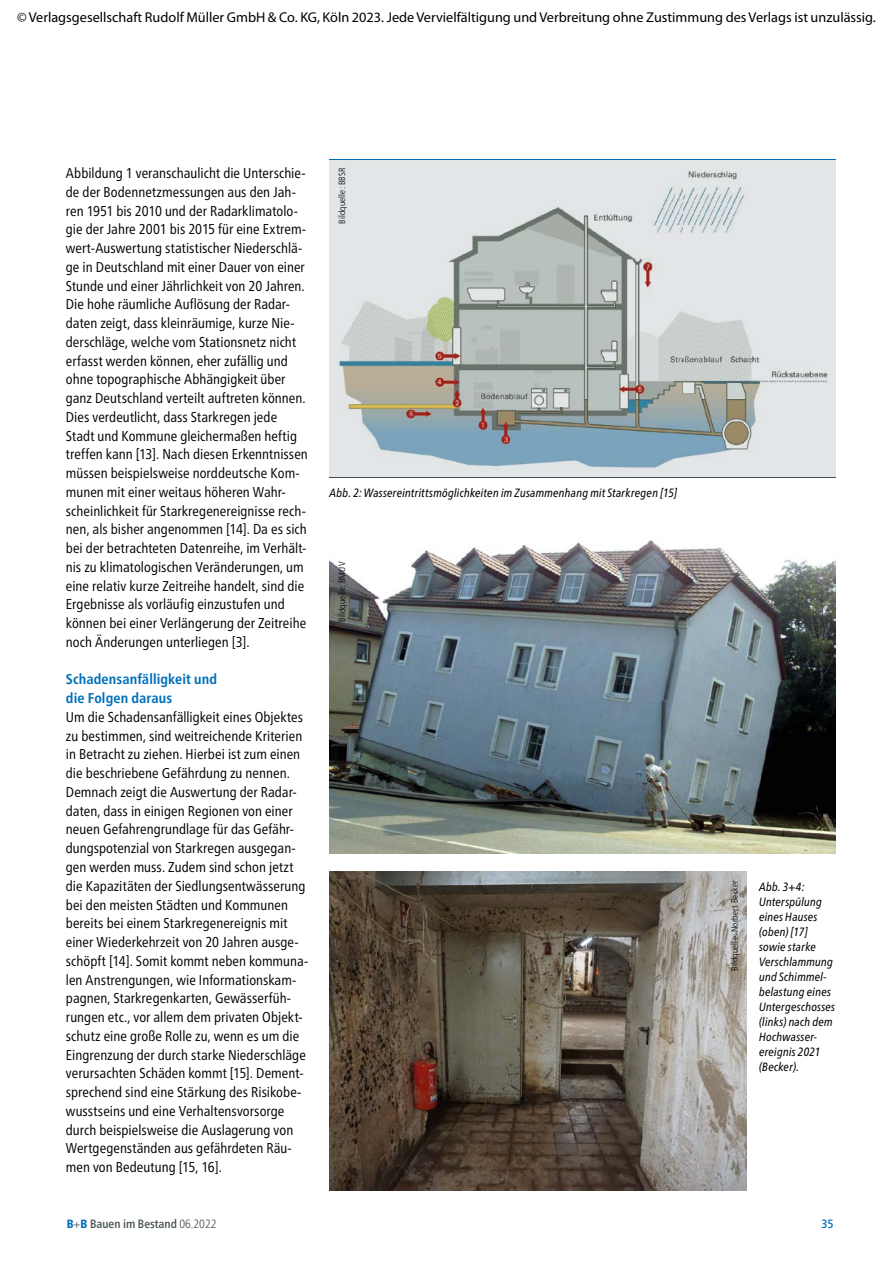
<style>
.page{position:relative;width:893px;height:1263px;background:#fff}
.page>*{position:absolute;margin:0;border:0;box-sizing:border-box;transform-origin:0 0}
.t1{font:condensed 14.25px/18.8px "Frutiger Neue LT Pro";color:#000}
.t2{font:14.25px "Myriad Pro";color:#000}
.t3{font:700 condensed 14.25px/18.8px "Frutiger Neue LT Pro";letter-spacing:.01em;color:#006fb9}
.t4{font:italic condensed 12px/15px "Frutiger Neue LT Pro";letter-spacing:.015em;color:#000}
.t5{font:500 condensed 12px "Frutiger Neue LT Pro";color:#444f50}
.t6{font:500 condensed 12px "Frutiger Neue LT Pro";color:#006fb9}
.t7{font:300 condensed 9px "Frutiger Neue LT Pro";letter-spacing:.02em;color:#000}
.s1{font-weight:800;color:#006fb9}
.s2{font-weight:300}
</style>
<div class="page">
<div style="left:330px;top:159px;width:506px;height:319px;background:#e2e6e7"></div>
<img style="left:339px;top:171px;width:489px;height:298px">
<img style="left:330px;top:540px;width:506px;height:313px">
<img style="left:330px;top:872px;width:416px;height:319px">
<hr style="left:330px;top:159px;width:506px;height:1px;background:#006fb9">
<hr style="left:330px;top:477px;width:506px;height:1px;background:#444f50">
<p class="t2" style="left:17px;top:10px;width:860px">© Verlagsgesellschaft Rudolf Müller GmbH &amp; Co. KG, Köln 2023. Jede Vervielfältigung und Verbreitung ohne Zustimmung des Verlags ist unzulässig.</p>
<p class="t1" style="left:66px;top:164px;width:243px">Abbildung 1 veranschaulicht die Unterschie&shy;de der Bodennetzmessungen aus den Jah&shy;ren 1951 bis 2010 und der Radarklimatolo&shy;gie der Jahre 2001 bis 2015 für eine Extrem&shy;wert-Auswertung statistischer Niederschlä&shy;ge in Deutschland mit einer Dauer von einer Stunde und einer Jährlichkeit von 20 Jahren.<br>Die hohe räumliche Auflösung der Radar&shy;daten zeigt, dass kleinräumige, kurze Nie&shy;derschläge, welche vom Stationsnetz nicht erfasst werden können, eher zufällig und ohne topographische Abhängigkeit über ganz Deutschland verteilt auftreten können.<br>Dies verdeutlicht, dass Starkregen jede Stadt und Kommune gleichermaßen heftig treffen kann [13]. Nach diesen Erkenntnissen müssen beispielsweise norddeutsche Kom&shy;munen mit einer weitaus höheren Wahr&shy;scheinlichkeit für Starkregenereignisse rech&shy;nen, als bisher angenommen [14]. Da es sich bei der betrachteten Datenreihe, im Verhält&shy;nis zu klimatologischen Veränderungen, um eine relativ kurze Zeitreihe handelt, sind die Ergebnisse als vorläufig einzustufen und können bei einer Verlängerung der Zeitreihe noch Änderungen unterliegen [3].</p>
<p class="t3" style="left:66px;top:670px;width:153px">Schadensanfälligkeit und die Folgen daraus</p>
<p class="t1" style="left:66px;top:707px;width:244px">Um die Schadensanfälligkeit eines Objektes zu bestimmen, sind weitreichende Kriterien in Betracht zu ziehen. Hierbei ist zum einen die beschriebene Gefährdung zu nennen.<br>Demnach zeigt die Auswertung der Radar&shy;daten, dass in einigen Regionen von einer neuen Gefahrengrundlage für das Gefähr&shy;dungspotenzial von Starkregen ausgegan&shy;gen werden muss. Zudem sind schon jetzt die Kapazitäten der Siedlungsentwässerung bei den meisten Städten und Kommunen bereits bei einem Starkregenereignis mit einer Wiederkehrzeit von 20 Jahren ausge&shy;schöpft [14]. Somit kommt neben kommuna&shy;len Anstrengungen, wie Informationskam&shy;pagnen, Starkregenkarten, Gewässerfüh&shy;rungen etc., vor allem dem privaten Objekt&shy;schutz eine große Rolle zu, wenn es um die Eingrenzung der durch starke Niederschläge verursachten Schäden kommt [15]. Dement&shy;sprechend sind eine Stärkung des Risikobe&shy;wusstseins und eine Verhaltensvorsorge durch beispielsweise die Auslagerung von Wertgegenständen aus gefährdeten Räu&shy;men von Bedeutung [15, 16].</p>
<p class="t7" style="left:337px;top:224px;width:58px;rotate:-90deg">Bildquelle: BBSR</p>
<p class="t4" style="left:330px;top:485px;width:349px">Abb. 2: Wassereintrittsmöglichkeiten im Zusammenhang mit Starkregen [15]</p>
<p class="t7" style="left:337px;top:622px;width:62px;rotate:-90deg">Bildquelle: BMUV</p>
<p class="t7" style="left:729px;top:971px;width:92px;rotate:-90deg">Bildquelle: Norbert Becker</p>
<p class="t4" style="left:759px;top:879px;width:78px">Abb. 3+4:<br>Unterspülung eines Hauses (oben) [17] sowie starke<br>Verschlammung und Schimmel&shy;belastung eines<br>Untergeschosses (links) nach dem<br>Hochwasser&shy;ereignis 2021 (Becker).</p>
<p class="t5" style="left:67px;top:1217px;width:151px"><span class="s1">B</span><span class="s2">+</span><span class="s1">B</span> Bauen im Bestand <span class="s2">06 . 2022</span></p>
<p class="t6" style="left:821px;top:1217px;width:13px">35</p>
</div>
